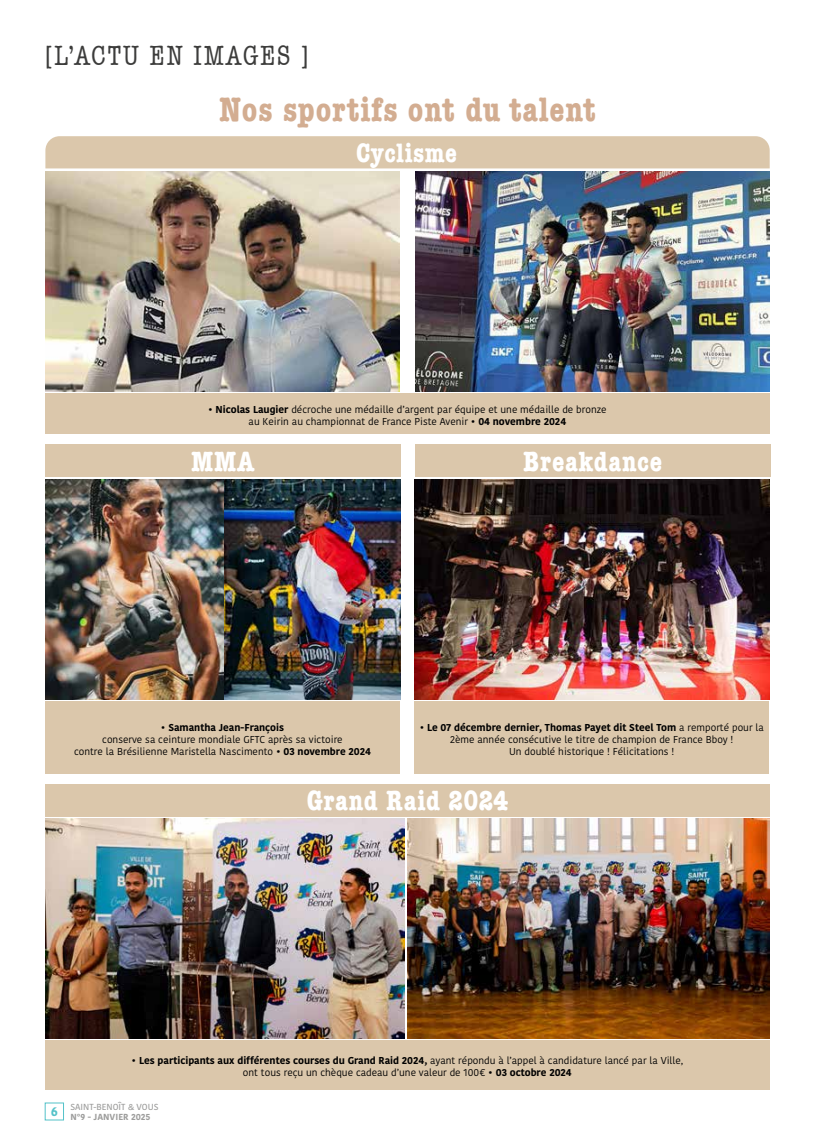
<style>
.page{position:relative;width:815px;height:1134px;background:#fff}
.page>*{position:absolute;margin:0;border:0;box-sizing:border-box;transform-origin:0 0}
.t1{font:700 condensed 35px "American Typewriter";letter-spacing:.025em;color:#d3ad91}
.t2{font:700 condensed 28.75px "American Typewriter";letter-spacing:.025em;color:#fff}
.t3{font:condensed 28.75px "American Typewriter";letter-spacing:.05em;color:#3c3c3b}
.t4{font:700 condensed 27.5px "American Typewriter";letter-spacing:.025em;color:#fff}
.t5{font:700 12.5px "Kohinoor Bangla";color:#54c2c9}
.t6{font:10px/12px "Kohinoor Bangla";color:#000;text-align:center}
.t7{font:700 10px "Kohinoor Bangla";color:#000}
.t8{font:500 8.75px "Kohinoor Bangla";color:#9d9d9c}
.t9{font:700 8.75px "Kohinoor Bangla";color:#9d9d9c}
.s1{font-weight:700}
</style>
<div class="page">
<div style="left:45px;top:1103px;width:19px;height:17px;border:1px solid #54c2c9"></div>
<div style="left:45px;top:136px;width:725px;height:32px;background:#dbc7ab"></div>
<div style="left:45px;top:445px;width:355px;height:32px;background:#dbc7ab"></div>
<div style="left:415px;top:445px;width:355px;height:32px;background:#dbc7ab"></div>
<div style="left:45px;top:784px;width:725px;height:33px;background:#dbc7ab"></div>
<div style="left:45px;top:393px;width:725px;height:41px;background:#dbc7ab"></div>
<div style="left:45px;top:701px;width:355px;height:73px;background:#dbc7ab"></div>
<div style="left:414px;top:701px;width:355px;height:73px;background:#dbc7ab"></div>
<div style="left:45px;top:1040px;width:725px;height:49px;background:#dbc7ab"></div>
<img style="left:45px;top:172px;width:355px;height:220px">
<img style="left:45px;top:818px;width:360px;height:220px">
<img style="left:45px;top:479px;width:355px;height:220px">
<img style="left:415px;top:172px;width:355px;height:220px">
<img style="left:407px;top:818px;width:363px;height:220px">
<img style="left:414px;top:479px;width:356px;height:220px">
<h2 class="t3" style="left:45px;top:39px;width:265px">[L’ACTU EN IMAGES ]</h2>
<h1 class="t1" style="left:219px;top:89px;width:378px">Nos sportifs ont du talent</h1>
<h3 class="t4" style="left:356px;top:136px;width:102px">Cyclisme</h3>
<p class="t6" style="left:208px;top:403px;width:400px"><span class="s1">• Nicolas Laugier</span> décroche une médaille d’argent par équipe et une médaille de bronze au Keirin au championnat de France Piste Avenir <span class="s1">• 04 novembre 2024</span></p>
<h2 class="t2" style="left:191px;top:444px;width:65px">MMA</h2>
<h2 class="t2" style="left:523px;top:444px;width:140px">Breakdance</h2>
<p class="t7" style="left:161px;top:718px;width:125px">• Samantha Jean-François</p>
<p class="t6" style="left:74px;top:733px;width:298px">conserve sa ceinture mondiale GFTC après sa victoire<br>contre la Brésilienne Maristella Nascimento <span class="s1">• 03 novembre 2024</span></p>
<p class="t6" style="left:420px;top:721px;width:346px">• <span class="s1">Le 07 décembre dernier, Thomas Payet dit Steel Tom</span> a remporté pour la<br>2ème année consécutive le titre de champion de France Bboy !<br>Un doublé historique ! Félicitations !</p>
<h2 class="t2" style="left:307px;top:784px;width:203px">Grand Raid 2024</h2>
<p class="t5" style="left:51px;top:1100px;width:9px">6</p>
<p class="t6" style="left:132px;top:1054px;width:553px"><span class="s1">• Les participants aux différentes courses du Grand Raid 2024,</span> ayant répondu à l’appel à candidature lancé par la Ville, ont tous reçu un chèque cadeau d’une valeur de 100€ <span class="s1">• 03 octobre 2024</span></p>
<p class="t8" style="left:71px;top:1100px;width:89px">SAINT-BENOÎT &amp; VOUS</p>
<p class="t9" style="left:71px;top:1109px;width:82px">N°9 - JANVIER 2025</p>
</div>
